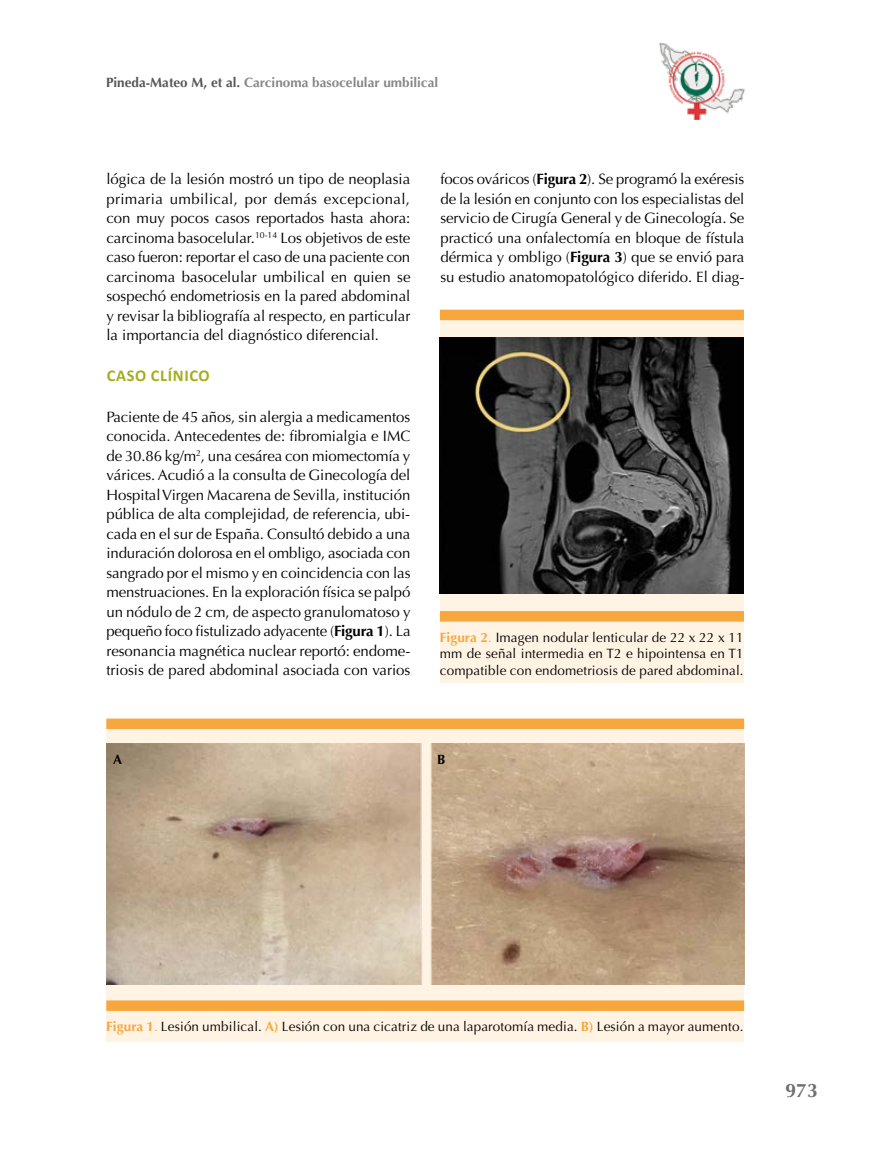
<style>
.page{position:relative;width:893px;height:1149px;background:#fff}
.page>*{position:absolute;margin:0;border:0;box-sizing:border-box;transform-origin:0 0}
.t1{font:700 19.5px "Optima";color:#706f6f}
.t2{font:700 16.5px "Calibri";letter-spacing:.04em;color:#a5ad1d}
.t3{font:15px/19.5px "Optima";color:#000;text-align:justify}
.t4{font:13.5px/16.5px "Optima";letter-spacing:.01em;color:#000;text-align:justify}
.t5{font:700 13.5px "Optima";color:#878787}
.t6{font:700 13.5px "Optima";color:#000}
.s1{color:#575756}
.s2{font-weight:700}
.s3{font-weight:700;color:#f7a73e}
.s4{color:#f7a73e}
</style>
<div class="page">
<div style="left:106px;top:725px;width:638px;height:316px;background:#fff3e4"></div>
<div style="left:106px;top:1000px;width:638px;height:10px;background:#f7a73e"></div>
<div style="left:106px;top:718px;width:638px;height:10px;background:#f7a73e"></div>
<img style="left:106px;top:743px;width:638px;height:241px">
<div style="left:440px;top:316px;width:304px;height:366px;background:#fff3e4"></div>
<div style="left:440px;top:611px;width:304px;height:10px;background:#f7a73e"></div>
<div style="left:440px;top:309px;width:304px;height:11px;background:#f7a73e"></div>
<img style="left:440px;top:337px;width:303px;height:256px">
<img style="left:659px;top:43px;width:85px;height:76px">
<p class="t5" style="left:106px;top:75px;width:334px"><span class="s1">Pineda-Mateo M, et al.</span> Carcinoma basocelular umbilical</p>
<p class="t3" style="left:106px;top:169px;width:306px">lógica de la lesión mostró un tipo de neoplasia primaria umbilical, por demás excepcional, con muy pocos casos reportados hasta ahora: carcinoma basocelular.<sup>10-14</sup> Los objetivos de este caso fueron: reportar el caso de una paciente con carcinoma basocelular umbilical en quien se sospechó endometriosis en la pared abdominal y revisar la bibliografía al respecto, en particular la importancia del diagnóstico diferencial.</p>
<p class="t2" style="left:107px;top:365px;width:105px">CASO CLÍNICO</p>
<p class="t3" style="left:106px;top:407px;width:306px">Paciente de 45 años, sin alergia a medicamentos conocida. Antecedentes de: fibromialgia e IMC de 30.86 kg/m<sup>2</sup>, una cesárea con miomectomía y várices. Acudió a la consulta de Ginecología del Hospital Virgen Macarena de Sevilla, institución pública de alta complejidad, de referencia, ubi&shy;cada en el sur de España. Consultó debido a una induración dolorosa en el ombligo, asociada con sangrado por el mismo y en coincidencia con las menstruaciones. En la exploración física se palpó un nódulo de 2 cm, de aspecto granulomatoso y pequeño foco fistulizado adyacente (<span class="s2">Figura 1</span>). La resonancia magnética nuclear reportó: endome&shy;triosis de pared abdominal asociada con varios</p>
<p class="t3" style="left:440px;top:169px;width:306px">focos ováricos (<span class="s2">Figura 2</span>). Se programó la exéresis de la lesión en conjunto con los especialistas del servicio de Cirugía General y de Ginecología. Se practicó una onfalectomía en bloque de fístula dérmica y ombligo (<span class="s2">Figura 3</span>) que se envió para su estudio anatomopatológico diferido. El diag-</p>
<p class="t4" style="left:440px;top:628px;width:305px"><span class="s3">Figura 2</span><span class="s4">.</span> Imagen nodular lenticular de 22 x 22 x 11 mm de señal intermedia en T2 e hipointensa en T1 compatible con endometriosis de pared abdominal.</p>
<p class="t6" style="left:113px;top:751px;width:11px">A</p>
<p class="t6" style="left:437px;top:751px;width:10px">B</p>
<p class="t4" style="left:106px;top:1017px;width:639px"><span class="s3">Figura 1</span><span class="s4">.</span> Lesión umbilical. <span class="s3">A)</span> Lesión con una cicatriz de una laparotomía media. <span class="s3">B)</span> Lesión a mayor aumento.</p>
<h1 class="t1" style="left:785px;top:1079px;width:34px">973</h1>
</div>
